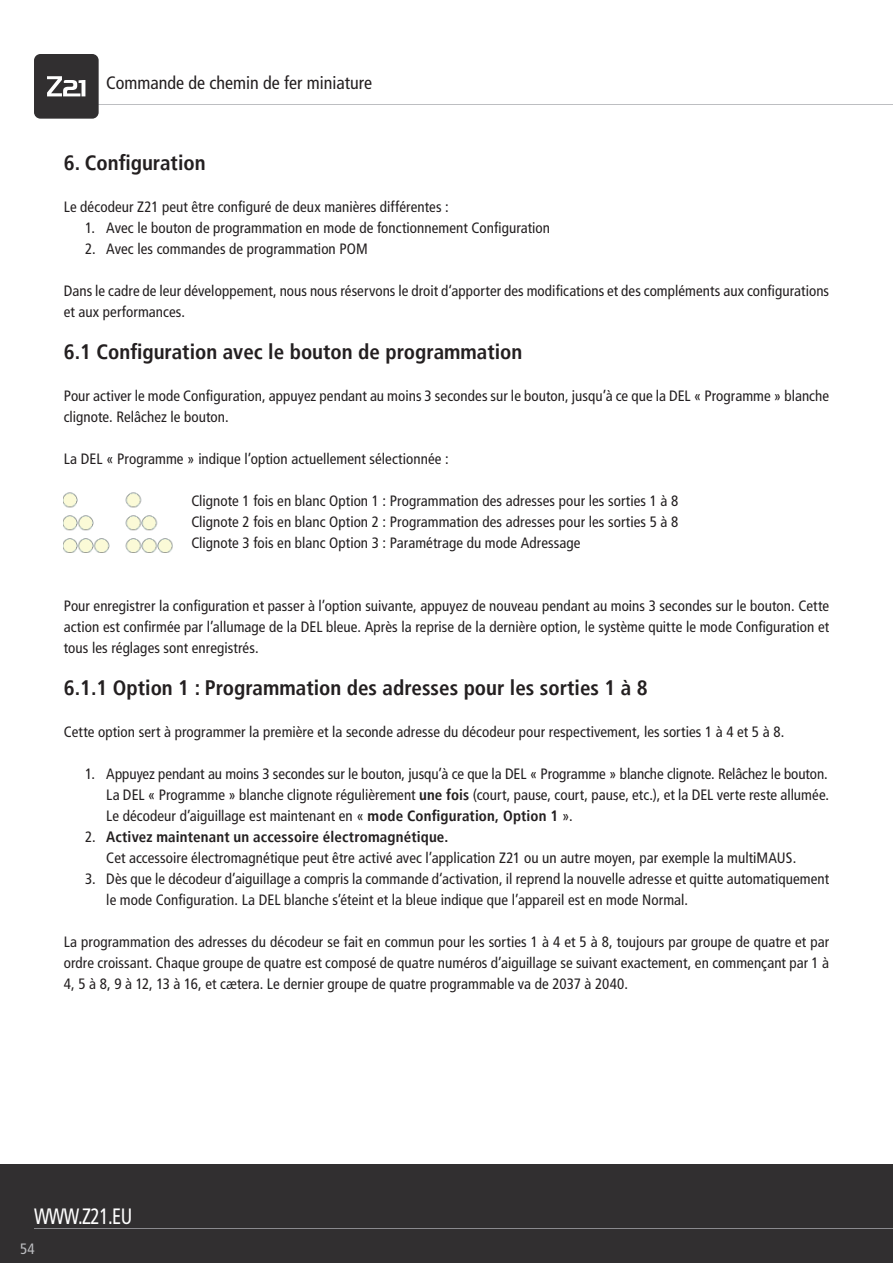
<style>
.page{position:relative;width:893px;height:1263px;background:#fff}
.page>*{position:absolute;margin:0;border:0;box-sizing:border-box;transform-origin:0 0}
.t1{font:condensed 22.2px "Frutiger LT";letter-spacing:-.03em;color:#fff;scale:.88 1}
.t2{font:700 condensed 21px "Frutiger LT";color:#231f20}
.t3{font:condensed 18px "Frutiger LT";color:#231f20}
.t4{font:condensed 15px/21px "Frutiger LT";letter-spacing:.005em;color:#231f20}
.t5{font:condensed 15px "Frutiger LT";color:#bcbdc0}
.s1{font-weight:700}
</style>
<div class="page">
<div style="left:0;top:1165px;width:893px;height:98px;background:#312f30"></div>
<svg style="left:34px;top:1228px;width:859px;height:1px"></svg>
<div style="left:34px;top:54px;width:65px;height:65px;background:#312f30;border-radius:6px"></div>
<svg style="left:47px;top:76px;width:846px;height:29px"></svg>
<img style="left:64px;top:492px;width:109px;height:61px">
<p class="t3" style="left:106px;top:72px;width:267px">Commande de chemin de fer miniature</p>
<h2 class="t2" style="left:64px;top:150px;width:143px">6. Configuration</h2>
<p class="t4" style="left:64px;top:196px;width:386px">Le décodeur Z21 peut être configuré de deux manières différentes :</p>
<p class="t4" style="left:85px;top:217px;width:467px">1. Avec le bouton de programmation en mode de fonctionnement Configuration</p>
<p class="t4" style="left:85px;top:238px;width:284px">2. Avec les commandes de programmation POM</p>
<p class="t4" style="left:64px;top:280px;width:767px">Dans le cadre de leur développement, nous nous réservons le droit d‘apporter des modifications et des compléments aux configurations et aux performances.</p>
<h2 class="t2" style="left:64px;top:339px;width:460px">6.1 Configuration avec le bouton de programmation</h2>
<p class="t4" style="left:64px;top:385px;width:767px">Pour activer le mode Configuration, appuyez pendant au moins 3 secondes sur le bouton, jusqu’à ce que la DEL « Programme » blanche clignote. Relâchez le bouton.</p>
<p class="t4" style="left:64px;top:448px;width:386px">La DEL « Programme » indique l’option actuellement sélectionnée :</p>
<p class="t4" style="left:191px;top:490px;width:488px;text-align:justify">Clignote 1 fois en blanc Option 1 : Programmation des adresses pour les sorties 1 à 8<br>Clignote 2 fois en blanc Option 2 : Programmation des adresses pour les sorties 5 à 8<br>Clignote 3 fois en blanc Option 3 : Paramétrage du mode Adressage</p>
<p class="t4" style="left:64px;top:595px;width:767px;text-align:justify">Pour enregistrer la configuration et passer à l’option suivante, appuyez de nouveau pendant au moins 3 secondes sur le bouton. Cette action est confirmée par l’allumage de la DEL bleue. Après la reprise de la dernière option, le système quitte le mode Configuration et tous les réglages sont enregistrés.</p>
<h2 class="t2" style="left:64px;top:675px;width:585px">6.1.1 Option 1 : Programmation des adresses pour les sorties 1 à 8</h2>
<p class="t4" style="left:64px;top:721px;width:722px">Cette option sert à programmer la première et la seconde adresse du décodeur pour respectivement, les sorties 1 à 4 et 5 à 8.</p>
<p class="t4" style="left:106px;top:763px;width:724px;text-align:justify;text-indent:-21px">1. Appuyez pendant au moins 3 secondes sur le bouton, jusqu’à ce que la DEL « Programme » blanche clignote. Relâchez le bouton.<br>La DEL « Programme » blanche clignote régulièrement <span class="s1">une fois</span> (court, pause, court, pause, etc.), et la DEL verte reste allumée.<br>Le décodeur d’aiguillage est maintenant en « <span class="s1">mode Configuration, Option 1</span> ».</p>
<p class="t4" style="left:106px;top:826px;width:691px;text-indent:-21px">2. <span class="s1">Activez maintenant un accessoire électromagnétique.<br></span>Cet accessoire électromagnétique peut être activé avec l’application Z21 ou un autre moyen, par exemple la multiMAUS.</p>
<p class="t4" style="left:106px;top:868px;width:724px;text-indent:-21px">3. Dès que le décodeur d’aiguillage a compris la commande d‘activation, il reprend la nouvelle adresse et quitte automatiquement le mode Configuration. La DEL blanche s’éteint et la bleue indique que l’appareil est en mode Normal.</p>
<p class="t4" style="left:64px;top:931px;width:767px;text-align:justify">La programmation des adresses du décodeur se fait en commun pour les sorties 1 à 4 et 5 à 8, toujours par groupe de quatre et par ordre croissant. Chaque groupe de quatre est composé de quatre numéros d’aiguillage se suivant exactement, en commençant par 1 à 4, 5 à 8, 9 à 12, 13 à 16, et cætera. Le dernier groupe de quatre programmable va de 2037 à 2040.</p>
<h1 class="t1" style="left:34px;top:1203px;width:113px">WWW.Z21.EU</h1>
<p class="t5" style="left:20px;top:1240px;width:16px">54</p>
</div>
